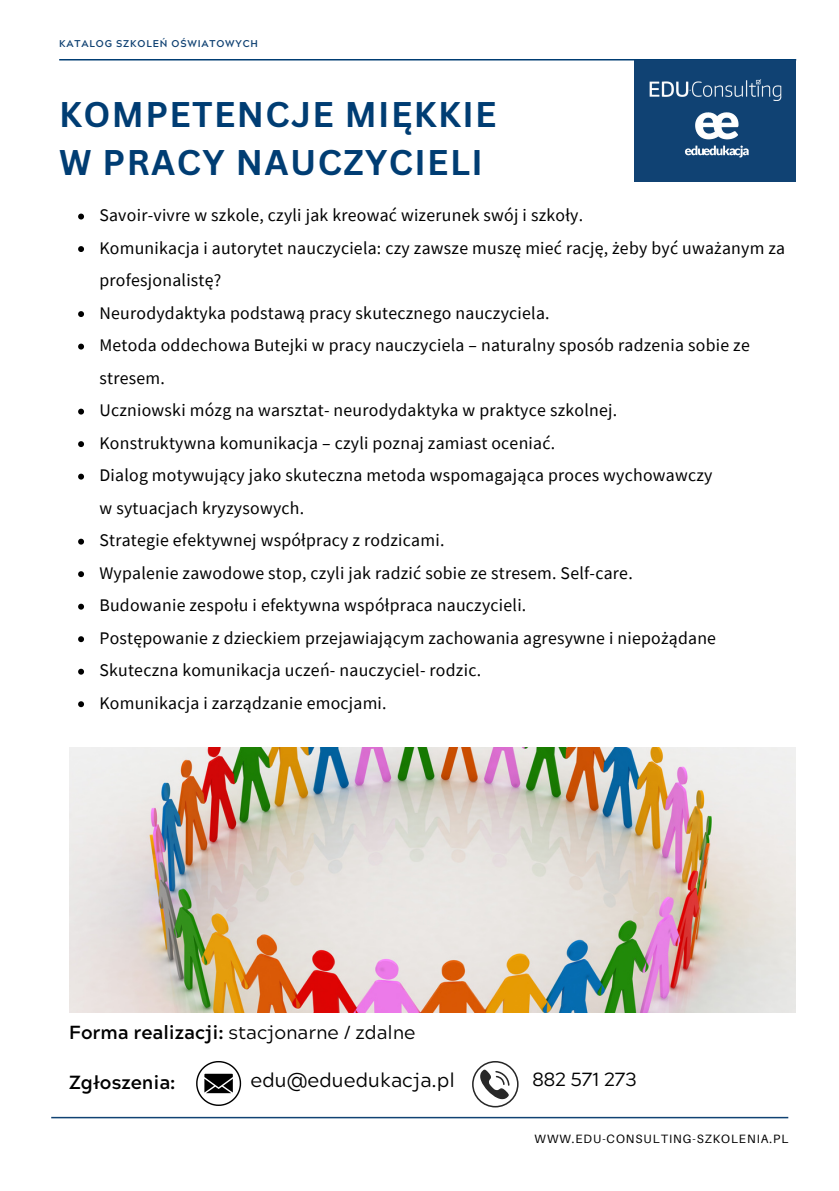
<style>
.page{position:relative;width:839px;height:1191px;background:#fff}
.page>*{position:absolute;margin:0;border:0;box-sizing:border-box;transform-origin:0 0}
.t1{font:700 34.8px/48px "Canva Sans";letter-spacing:.04em;color:#003d73}
.t2{font:19.8px "Acherus Grotesque";color:#000}
.t3{font:19px "Acherus Grotesque";color:#000}
.t4{font:700 19px "Acherus Grotesque";color:#000}
.t5{font:17.8px/32.6px "Source Sans Pro";letter-spacing:.015em;color:#000}
.t6{font:12px "Aileron";letter-spacing:.08em;color:#000}
.t7{font:700 9.8px "Acherus Grotesque";letter-spacing:.08em;color:#104273}
.s1{font-weight:700}
</style>
<div class="page">
<hr style="left:59px;top:59px;width:737px;height:2px;background:#003d73">
<hr style="left:51px;top:1117px;width:737px;height:1px;background:#104273">
<div style="left:634px;top:60px;width:162px;height:122px;background:#104273"></div>
<img style="left:649px;top:80px;width:132px;height:21px">
<svg style="left:78px;top:214px;width:6px;height:6px"></svg>
<svg style="left:78px;top:246px;width:6px;height:6px"></svg>
<svg style="left:78px;top:311px;width:6px;height:6px"></svg>
<svg style="left:78px;top:344px;width:6px;height:6px"></svg>
<svg style="left:78px;top:409px;width:6px;height:6px"></svg>
<svg style="left:78px;top:441px;width:6px;height:6px"></svg>
<svg style="left:78px;top:474px;width:6px;height:6px"></svg>
<svg style="left:78px;top:539px;width:6px;height:6px"></svg>
<svg style="left:78px;top:571px;width:6px;height:6px"></svg>
<svg style="left:78px;top:604px;width:6px;height:6px"></svg>
<svg style="left:78px;top:636px;width:6px;height:6px"></svg>
<svg style="left:78px;top:669px;width:6px;height:6px"></svg>
<svg style="left:78px;top:701px;width:6px;height:6px"></svg>
<img style="left:69px;top:747px;width:726px;height:266px">
<img style="left:685px;top:112px;width:64px;height:46px">
<svg style="left:196px;top:1061px;width:45px;height:45px"></svg>
<svg style="left:472px;top:1061px;width:46px;height:46px"></svg>
<h4 class="t7" style="left:59px;top:40px;width:200px">KATALOG SZKOLEŃ OŚWIATOWYCH</h4>
<p class="t1" style="left:59px;top:89px;width:439px">KOMPETENCJE MIĘKKIE<br>W PRACY NAUCZYCIELI</p>
<p class="t5" style="left:99px;top:198px;width:485px">Savoir-vivre w szkole, czyli jak kreować wizerunek swój i szkoły.</p>
<p class="t5" style="left:99px;top:231px;width:687px">Komunikacja i autorytet nauczyciela: czy zawsze muszę mieć rację, żeby być uważanym za profesjonalistę?</p>
<h1 class="t5" style="left:99px;top:296px;width:451px">Neurodydaktyka podstawą pracy skutecznego nauczyciela.</h1>
<p class="t5" style="left:99px;top:328px;width:652px">Metoda oddechowa Butejki w pracy nauczyciela – naturalny sposób radzenia sobie ze stresem.</p>
<p class="t5" style="left:99px;top:393px;width:519px">Uczniowski mózg na warsztat- neurodydaktyka w praktyce szkolnej.</p>
<p class="t5" style="left:99px;top:426px;width:457px">Konstruktywna komunikacja – czyli poznaj zamiast oceniać.</p>
<p class="t5" style="left:99px;top:458px;width:614px">Dialog motywujący jako skuteczna metoda wspomagająca proces wychowawczy</p>
<p class="t5" style="left:100px;top:491px;width:206px">w sytuacjach kryzysowych.</p>
<p class="t5" style="left:99px;top:523px;width:346px">Strategie efektywnej współpracy z rodzicami.</p>
<p class="t5" style="left:99px;top:556px;width:535px">Wypalenie zawodowe stop, czyli jak radzić sobie ze stresem. Self-care.</p>
<h4 class="t5" style="left:99px;top:588px;width:428px">Budowanie zespołu i efektywna współpraca nauczycieli.</h4>
<p class="t5" style="left:99px;top:621px;width:618px">Postępowanie z dzieckiem przejawiającym zachowania agresywne i niepożądane</p>
<p class="t5" style="left:99px;top:654px;width:383px">Skuteczna komunikacja uczeń- nauczyciel- rodzic.</p>
<p class="t5" style="left:99px;top:686px;width:289px">Komunikacja i zarządzanie emocjami.</p>
<p class="t3" style="left:69px;top:1025px;width:348px"><span class="s1">Forma realizacji:</span> stacjonarne / zdalne</p>
<p class="t4" style="left:69px;top:1075px;width:108px">Zgłoszenia:</p>
<h3 class="t2" style="left:250px;top:1072px;width:206px">edu@eduedukacja.pl</h3>
<h3 class="t3" style="left:532px;top:1072px;width:106px">882 571 273</h3>
<h3 class="t6" style="left:534px;top:1131px;width:255px">WWW.EDU-CONSULTING-SZKOLENIA.PL</h3>
</div>
